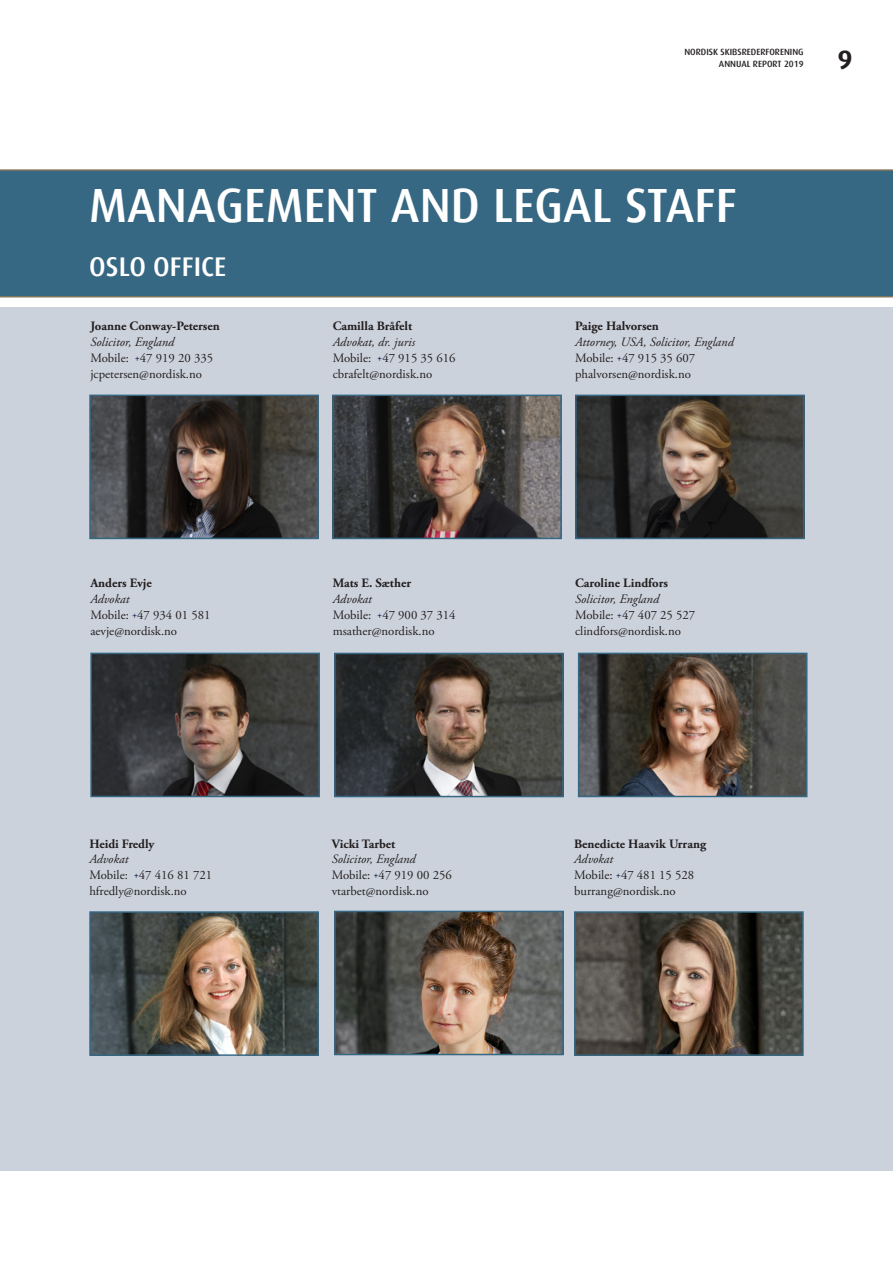
<style>
.page{position:relative;width:893px;height:1263px;background:#fff}
.page>*{position:absolute;margin:0;border:0;box-sizing:border-box;transform-origin:0 0}
._02-Tittel_regnskap{font:500 48px "Dax";color:#fff}
._02-Tittel_regnskap-2{font:500 27px "Dax";color:#fff}
._00-Paginering{font:700 27px "Dax";color:#231f20}
._03-Brødtekst_Legal{font:12.75px/15.8px "Adobe Garamond Pro";color:#231f20}
._03-Mellomtittel_Leg{font:700 12.75px "Adobe Garamond Pro";color:#231f20}
._03-Brødtekst_Legal-2{font:italic 12.75px "Adobe Garamond Pro";color:#231f20}
._00-Dokumentinfo{font:500 9px "Dax";color:#231f20}
.s1{font-family:"Dax OT";font-size:9.75px;color:#001447}
.s2{font-style:italic}
</style>
<div class="page">
<div style="left:0;top:169px;width:893px;height:128px;background:#366783"></div>
<div style="left:0;top:307px;width:893px;height:863px;background:#ccd2dc"></div>
<img style="left:93px;top:656px;width:224px;height:138px">
<div style="left:90px;top:653px;width:230px;height:144px;border:2px solid #366783"></div>
<img style="left:578px;top:398px;width:224px;height:138px">
<div style="left:575px;top:395px;width:230px;height:144px;border:2px solid #366783"></div>
<img style="left:92px;top:398px;width:224px;height:138px">
<div style="left:89px;top:395px;width:230px;height:144px;border:2px solid #366783"></div>
<img style="left:581px;top:656px;width:223px;height:138px">
<div style="left:578px;top:653px;width:229px;height:144px;border:2px solid #366783"></div>
<img style="left:337px;top:656px;width:224px;height:138px">
<div style="left:334px;top:653px;width:230px;height:144px;border:2px solid #366783"></div>
<img style="left:577px;top:914px;width:224px;height:139px">
<div style="left:574px;top:911px;width:230px;height:145px;border:2px solid #366783"></div>
<img style="left:337px;top:914px;width:224px;height:138px">
<div style="left:334px;top:911px;width:230px;height:144px;border:2px solid #366783"></div>
<img style="left:92px;top:914px;width:224px;height:139px">
<div style="left:89px;top:911px;width:230px;height:145px;border:2px solid #366783"></div>
<img style="left:335px;top:398px;width:224px;height:138px">
<div style="left:332px;top:395px;width:230px;height:144px;border:2px solid #366783"></div>
<p class="_00-Dokumentinfo" style="left:684px;top:47px;width:121px">NORDISK SKIBSREDERFORENING</p>
<p class="_00-Dokumentinfo" style="left:719px;top:59px;width:86px">ANNUAL REPORT 2019</p>
<p class="_00-Paginering" style="left:837px;top:45px;width:17px">9</p>
<p class="_02-Tittel_regnskap" style="left:89px;top:179px;width:649px">MANAGEMENT AND LEGAL STAFF</p>
<p class="_02-Tittel_regnskap-2" style="left:89px;top:252px;width:139px">OSLO OFFICE</p>
<p class="_03-Mellomtittel_Leg" style="left:90px;top:319px;width:131px">Joanne Conway-Petersen</p>
<p class="_03-Brødtekst_Legal-2" style="left:90px;top:334px;width:85px">Solicitor, England</p>
<p class="_03-Brødtekst_Legal" style="left:90px;top:350px;width:124px">Mobile: <span class="s1">+</span>47 919 20 335 jcpetersen@nordisk.no</p>
<p class="_03-Mellomtittel_Leg" style="left:333px;top:319px;width:81px">Camilla Bråfelt</p>
<p class="_03-Brødtekst_Legal-2" style="left:333px;top:334px;width:84px">Advokat, dr. juris</p>
<p class="_03-Brødtekst_Legal" style="left:333px;top:350px;width:124px">Mobile: <span class="s1">+</span>47 915 35 616 cbrafelt@nordisk.no</p>
<p class="_03-Mellomtittel_Leg" style="left:575px;top:319px;width:85px">Paige Halvorsen</p>
<p class="_03-Brødtekst_Legal" style="left:575px;top:335px;width:160px"><span class="s2">Attorney, USA, Solicitor, England<br></span>Mobile: <span class="s1">+</span>47 915 35 607 phalvorsen@nordisk.no</p>
<p class="_03-Mellomtittel_Leg" style="left:90px;top:576px;width:63px">Anders Evje</p>
<p class="_03-Brødtekst_Legal-2" style="left:90px;top:591px;width:41px">Advokat</p>
<p class="_03-Brødtekst_Legal" style="left:90px;top:607px;width:122px">Mobile: <span class="s1">+</span>47 934 01 581 aevje@nordisk.no</p>
<p class="_03-Mellomtittel_Leg" style="left:333px;top:576px;width:80px">Mats E. Sæther</p>
<p class="_03-Brødtekst_Legal-2" style="left:333px;top:591px;width:41px">Advokat</p>
<p class="_03-Brødtekst_Legal" style="left:333px;top:607px;width:124px">Mobile: <span class="s1">+</span>47 900 37 314 msather@nordisk.no</p>
<p class="_03-Mellomtittel_Leg" style="left:575px;top:576px;width:94px">Caroline Lindfors</p>
<p class="_03-Brødtekst_Legal-2" style="left:575px;top:591px;width:85px">Solicitor, England</p>
<p class="_03-Brødtekst_Legal" style="left:575px;top:607px;width:122px">Mobile: <span class="s1">+</span>47 407 25 527 clindfors@nordisk.no</p>
<p class="_03-Mellomtittel_Leg" style="left:89px;top:836px;width:67px">Heidi Fredly</p>
<p class="_03-Brødtekst_Legal-2" style="left:89px;top:852px;width:41px">Advokat</p>
<p class="_03-Brødtekst_Legal" style="left:89px;top:868px;width:124px">Mobile: <span class="s1">+</span>47 416 81 721 hfredly@nordisk.no</p>
<p class="_03-Mellomtittel_Leg" style="left:332px;top:836px;width:65px">Vicki Tarbet</p>
<p class="_03-Brødtekst_Legal-2" style="left:332px;top:852px;width:85px">Solicitor, England</p>
<p class="_03-Brødtekst_Legal" style="left:332px;top:868px;width:122px">Mobile: <span class="s1">+</span>47 919 00 256 vtarbet@nordisk.no</p>
<p class="_03-Mellomtittel_Leg" style="left:574px;top:836px;width:134px">Benedicte Haavik Urrang</p>
<p class="_03-Brødtekst_Legal-2" style="left:574px;top:852px;width:41px">Advokat</p>
<p class="_03-Brødtekst_Legal" style="left:574px;top:868px;width:122px">Mobile: <span class="s1">+</span>47 481 15 528 burrang@nordisk.no</p>
</div>
